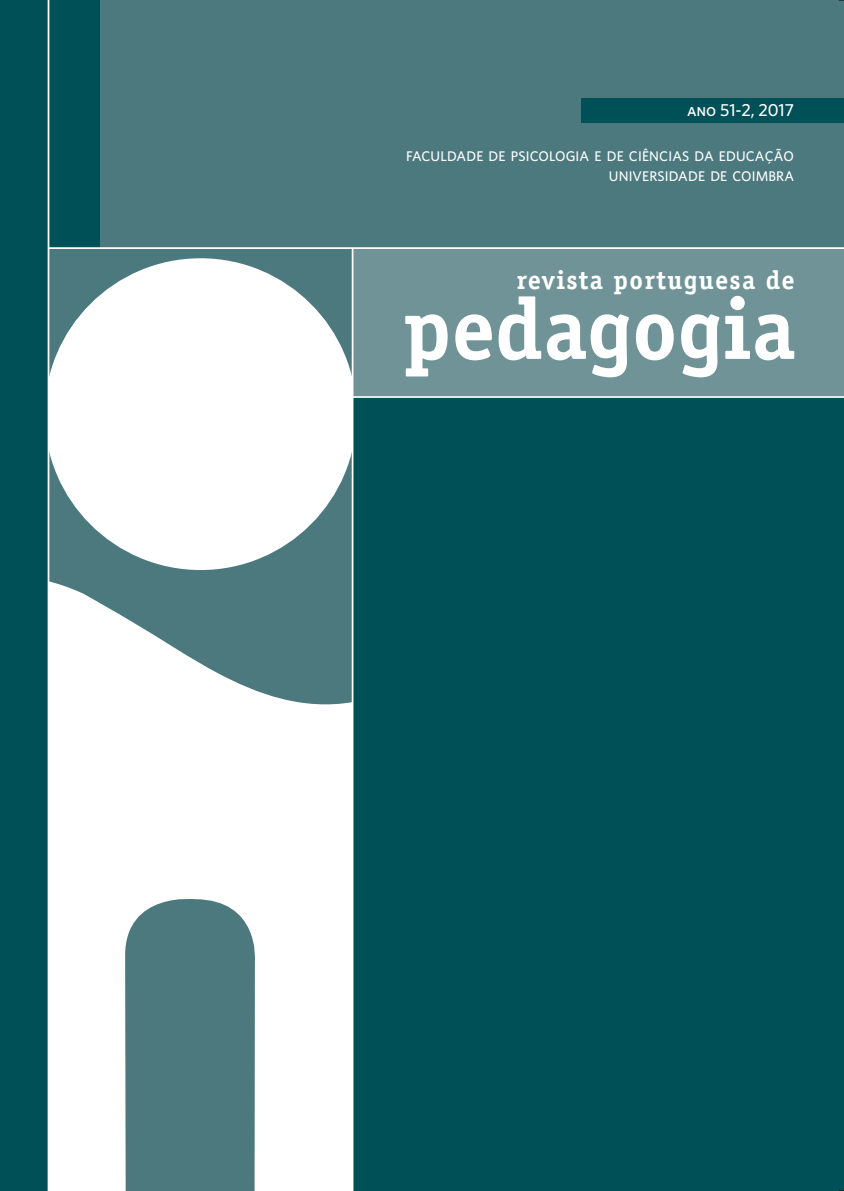
<style>
.page{position:relative;width:844px;height:1191px;background:#fff}
.page>*{position:absolute;margin:0;border:0;box-sizing:border-box;transform-origin:0 0}
.t1{font:700 87.15px "Officina Serif";color:#fff}
.t2{font:700 26.25px "Officina Serif";letter-spacing:.05em;color:#fff}
.t3{font:500 17.5px "Whitney";color:#fff}
.t4{font:500 14px/19.2px "Whitney";letter-spacing:.01em;color:#fff;text-align:right}
.s1{font-family:"Whitney Medium SC";font-weight:400}
</style>
<div class="page">
<div style="left:352px;top:396px;width:491px;height:795px;background:#005057"></div>
<div style="left:50px;top:0;width:793px;height:248px;background:#4b797e"></div>
<div style="left:0;top:0;width:99px;height:1191px;background:#005057"></div>
<svg style="left:49px;top:570px;width:302px;height:621px"></svg>
<svg style="left:49px;top:258px;width:302px;height:312px"></svg>
<div style="left:352px;top:248px;width:491px;height:148px;background:#6f9396"></div>
<hr style="left:48px;top:0;width:1px;height:1191px;background:#fff">
<hr style="left:351px;top:248px;width:2px;height:943px;background:#fff">
<hr style="left:48px;top:247px;width:795px;height:2px;background:#fff">
<hr style="left:352px;top:396px;width:491px;height:2px;background:#fff">
<div style="left:581px;top:98px;width:262px;height:25px;background:#005057"></div>
<p class="t3" style="left:687px;top:100px;width:108px"><span class="s1">ano</span> 51-2, 2017</p>
<p class="t4" style="left:406px;top:146px;width:389px">FACULDADE DE PSICOLOGIA E DE CIÊNCIAS DA EDUCAÇÃO<br>UNIVERSIDADE DE COIMBRA</p>
<p class="t2" style="left:516px;top:264px;width:280px">revista portuguesa de</p>
<p class="t1" style="left:403px;top:275px;width:394px">pedagogia</p>
</div>
